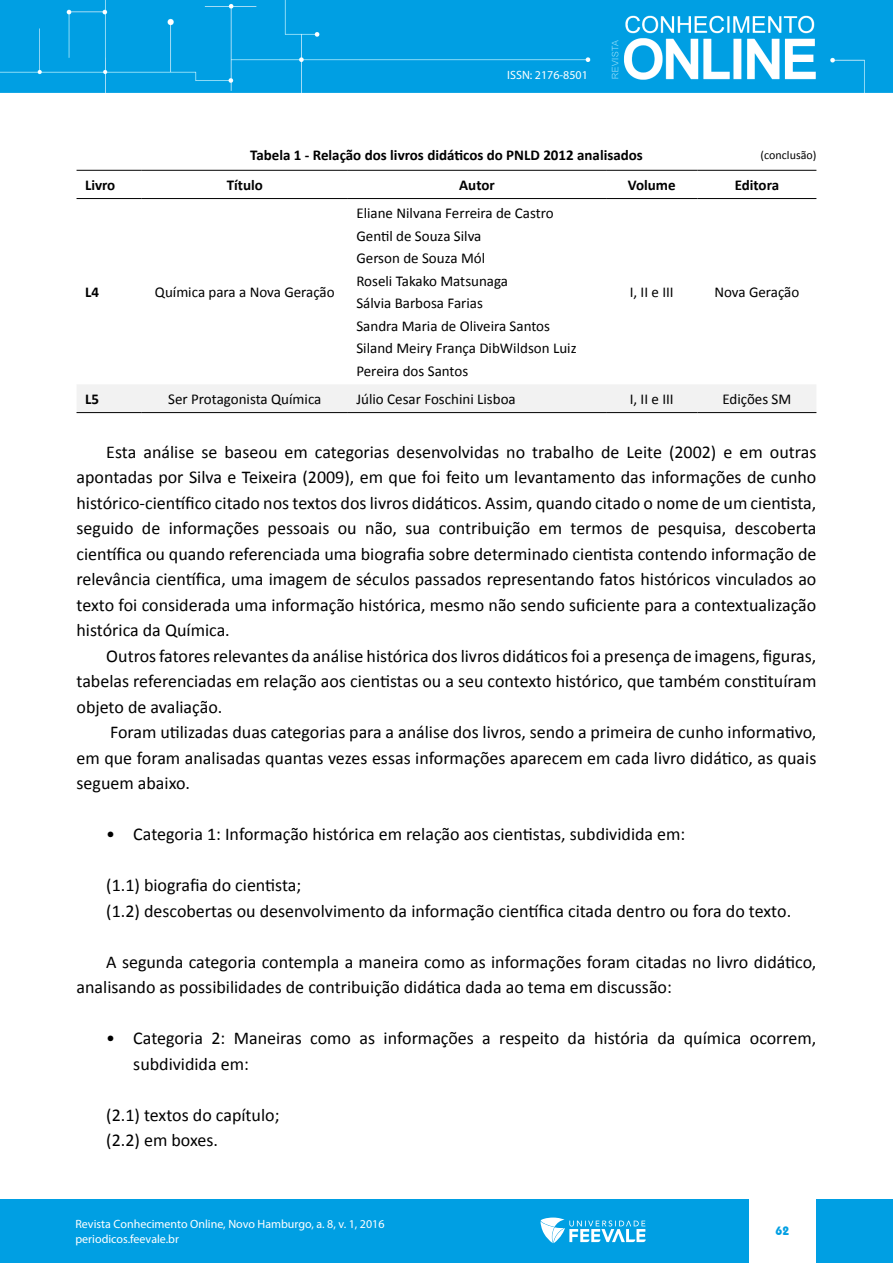
<style>
.page{position:relative;width:893px;height:1263px;background:#fff}
.page>*{position:absolute;margin:0;border:0;box-sizing:border-box;transform-origin:0 0}
.t1{font:18px/25.5px "Calibri";color:#000}
.t2{font:15px/22.5px "Calibri";color:#000}
.t3{font:700 15px "Calibri";color:#000}
.t4{font:12px/15px "Myriad Pro";color:#fff}
.t5{font:12px "Calibri";color:#000}
.t6{font:700 12px "Bauhaus IT Cby BT";color:#009fe3}
</style>
<div class="page">
<img style="left:0;top:0;width:893px;height:93px">
<div style="left:816px;top:1199px;width:77px;height:64px;background:#009fe3"></div>
<div style="left:0;top:1199px;width:748px;height:64px;background:#009fe3"></div>
<svg style="left:540px;top:1217px;width:106px;height:26px"></svg>
<div style="left:77px;top:385px;width:739px;height:27px;background:#f2f2f2"></div>
<hr style="left:77px;top:170px;width:65px;height:1px;background:#000">
<hr style="left:142px;top:170px;width:206px;height:1px;background:#000">
<hr style="left:348px;top:170px;width:258px;height:1px;background:#000">
<hr style="left:606px;top:170px;width:91px;height:1px;background:#000">
<hr style="left:697px;top:170px;width:119px;height:1px;background:#000">
<hr style="left:77px;top:198px;width:65px;height:1px;background:#000">
<hr style="left:142px;top:198px;width:206px;height:1px;background:#000">
<hr style="left:348px;top:198px;width:258px;height:1px;background:#000">
<hr style="left:606px;top:198px;width:91px;height:1px;background:#000">
<hr style="left:697px;top:198px;width:119px;height:1px;background:#000">
<hr style="left:77px;top:412px;width:65px;height:1px;background:#000">
<hr style="left:142px;top:412px;width:206px;height:1px;background:#000">
<hr style="left:348px;top:412px;width:258px;height:1px;background:#000">
<hr style="left:606px;top:412px;width:91px;height:1px;background:#000">
<hr style="left:697px;top:412px;width:119px;height:1px;background:#000">
<p class="t4" style="left:507px;top:67px;width:82px">ISSN: 2176-8501</p>
<p class="t3" style="left:250px;top:146px;width:394px">Tabela 1 - Relação dos livros didáticos do PNLD 2012 analisados</p>
<p class="t5" style="left:761px;top:147px;width:57px">(conclusão)</p>
<p class="t3" style="left:85px;top:175px;width:32px">Livro</p>
<p class="t3" style="left:227px;top:175px;width:38px">Título</p>
<p class="t3" style="left:459px;top:175px;width:37px">Autor</p>
<p class="t3" style="left:628px;top:175px;width:49px">Volume</p>
<p class="t3" style="left:735px;top:175px;width:46px">Editora</p>
<p class="t3" style="left:85px;top:282px;width:15px">L4</p>
<p class="t2" style="left:155px;top:281px;width:181px">Química para a Nova Geração</p>
<p class="t2" style="left:356px;top:202px;width:222px">Eliane Nilvana Ferreira de Castro<br>Gentil de Souza Silva<br>Gerson de Souza Mól<br>Roseli Takako Matsunaga<br>Sálvia Barbosa Farias<br>Sandra Maria de Oliveira Santos<br>Siland Meiry França DibWildson Luiz<br>Pereira dos Santos</p>
<p class="t2" style="left:630px;top:281px;width:46px">I, II e III</p>
<p class="t2" style="left:714px;top:281px;width:86px">Nova Geração</p>
<p class="t3" style="left:85px;top:389px;width:15px">L5</p>
<p class="t2" style="left:168px;top:388px;width:155px">Ser Protagonista Química</p>
<p class="t2" style="left:356px;top:388px;width:161px">Júlio Cesar Foschini Lisboa</p>
<p class="t2" style="left:630px;top:388px;width:46px">I, II e III</p>
<p class="t2" style="left:722px;top:388px;width:70px">Edições SM</p>
<p class="t1" style="left:77px;top:439px;width:741px;text-align:justify;text-indent:30px">Esta análise se baseou em categorias desenvolvidas no trabalho de Leite (2002) e em outras apontadas por Silva e Teixeira (2009), em que foi feito um levantamento das informações de cunho histórico-científico citado nos textos dos livros didáticos. Assim, quando citado o nome de um cientista, seguido de informações pessoais ou não, sua contribuição em termos de pesquisa, descoberta científica ou quando referenciada uma biografia sobre determinado cientista contendo informação de relevância científica, uma imagem de séculos passados representando fatos históricos vinculados ao texto foi considerada uma informação histórica, mesmo não sendo suficiente para a contextualização histórica da Química.</p>
<p class="t1" style="left:77px;top:643px;width:741px;text-align:justify;text-indent:30px">Outros fatores relevantes da análise histórica dos livros didáticos foi a presença de imagens, figuras, tabelas referenciadas em relação aos cientistas ou a seu contexto histórico, que também constituíram objeto de avaliação.</p>
<p class="t1" style="left:77px;top:720px;width:741px;text-align:justify;text-indent:34px">Foram utilizadas duas categorias para a análise dos livros, sendo a primeira de cunho informativo, em que foram analisadas quantas vezes essas informações aparecem em cada livro didático, as quais seguem abaixo.</p>
<p class="t1" style="left:106px;top:822px;width:581px">• Categoria 1: Informação histórica em relação aos cientistas, subdividida em:</p>
<p class="t1" style="left:106px;top:873px;width:686px">(1.1) biografia do cientista;<br>(1.2) descobertas ou desenvolvimento da informação científica citada dentro ou fora do texto.</p>
<p class="t1" style="left:77px;top:949px;width:741px;text-indent:30px">A segunda categoria contempla a maneira como as informações foram citadas no livro didático, analisando as possibilidades de contribuição didática dada ao tema em discussão:</p>
<p class="t1" style="left:133px;top:1026px;width:685px;text-indent:-27px">• Categoria 2: Maneiras como as informações a respeito da história da química ocorrem, subdividida em:</p>
<p class="t1" style="left:106px;top:1102px;width:175px">(2.1) textos do capítulo; (2.2) em boxes.</p>
<p class="t4" style="left:75px;top:1216px;width:311px">Revista Conhecimento Online, Novo Hamburgo, a. 8, v. 1, 2016 periodicos.feevale.br</p>
<p class="t6" style="left:776px;top:1223px;width:15px">62</p>
</div>
